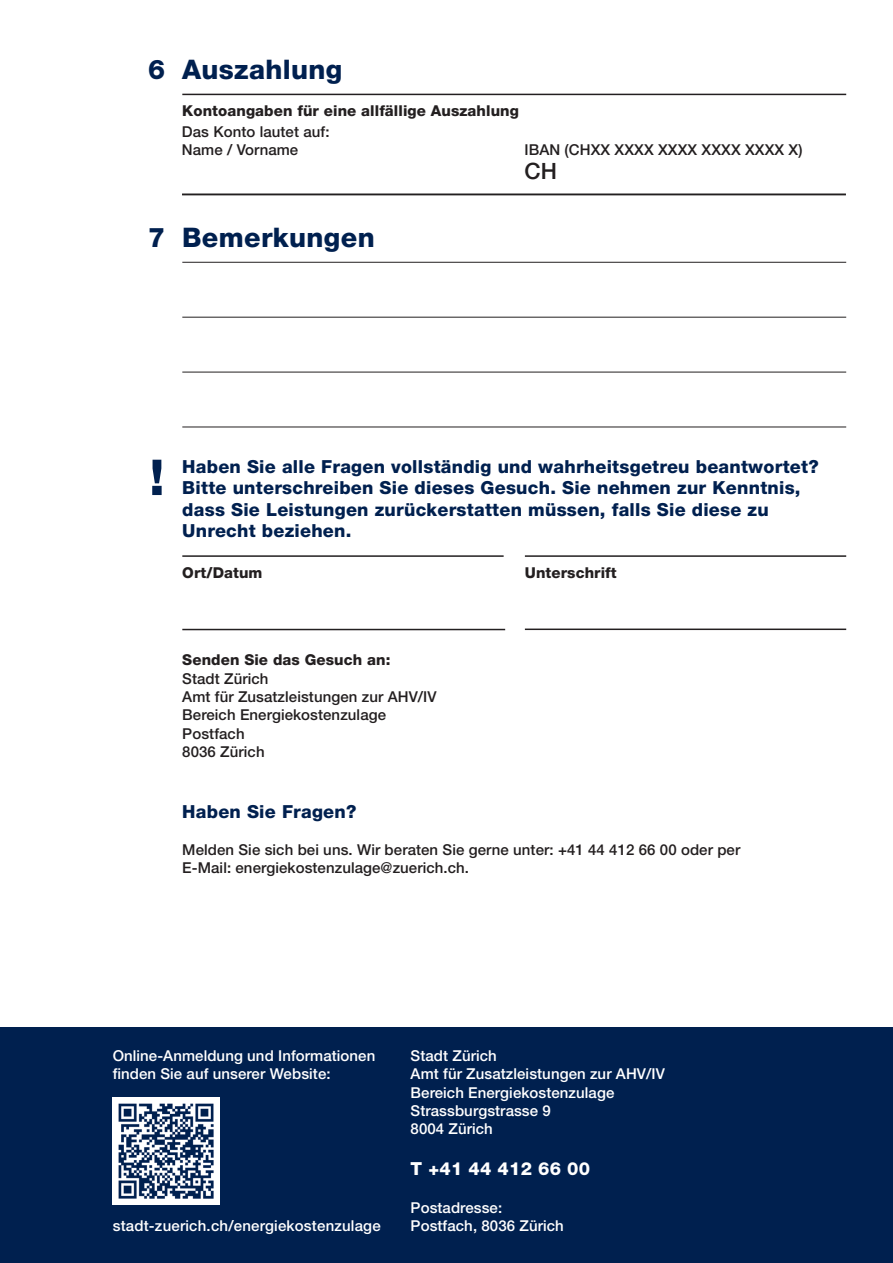
<style>
.page{position:relative;width:893px;height:1263px;background:#fff}
.page>*{position:absolute;margin:0;border:0;box-sizing:border-box;transform-origin:0 0}
.Titel_lila{font:800 49.5px "Helvetica Neue LT Pro";color:#00204f}
.Zahl-Auszeichnung{font:800 27px "Helvetica Neue LT Pro";letter-spacing:.015em;color:#00204f}
.Fliesstext{font:500 22.5px "Helvetica Neue LT Pro";color:#231f20}
.Fliesstext_Lead_lila{font:800 18px/21.3px "Helvetica Neue LT Pro";letter-spacing:.015em;color:#00204f}
.Fliesstext_Lead_lila-2{font:800 18px "Helvetica Neue LT Pro";letter-spacing:.015em;color:#fff}
.Fliesstext-2{font:500 15px "Helvetica Neue LT Pro";letter-spacing:.005em;color:#231f20}
.Fliesstext-3{font:500 15px/18.3px "Helvetica Neue LT Pro";letter-spacing:.005em;color:#fff}
.Formular_Auszeichnung_mit_Linie{font:800 15px "Helvetica Neue LT Pro";letter-spacing:.005em;color:#231f20}
.Fliesstext_Lead_lila-3{font:500 15px "Helvetica Neue LT Pro";letter-spacing:.015em;color:#fff}
.Fliesstext_Auszeichnung{font:800 15px/18.3px "Helvetica Neue LT Pro";letter-spacing:.005em;color:#231f20}
.Formular_Auszeichnung_mit_Linie-2{font:500 15px "Helvetica Neue LT Pro";letter-spacing:.005em;color:#231f20}
.s1{font-weight:500}
</style>
<div class="page">
<hr style="left:182px;top:262px;width:664px;height:1px;background:#231f20">
<hr style="left:182px;top:317px;width:664px;height:1px;background:#231f20">
<hr style="left:182px;top:372px;width:664px;height:1px;background:#231f20">
<hr style="left:182px;top:427px;width:664px;height:1px;background:#231f20">
<hr style="left:182px;top:194px;width:664px;height:1px;background:#231f20">
<hr style="left:182px;top:94px;width:664px;height:1px;background:#231f20">
<div style="left:0;top:1028px;width:893px;height:235px;background:#00204f"></div>
<img style="left:113px;top:1098px;width:107px;height:107px">
<hr style="left:182px;top:555px;width:322px;height:2px;background:#231f20">
<hr style="left:525px;top:555px;width:321px;height:2px;background:#231f20">
<hr style="left:525px;top:628px;width:321px;height:2px;background:#231f20">
<hr style="left:182px;top:629px;width:323px;height:1px;background:#231f20">
<p class="Zahl-Auszeichnung" style="left:148px;top:54px;width:196px">6 Auszahlung</p>
<p class="Formular_Auszeichnung_mit_Linie" style="left:182px;top:102px;width:338px">Kontoangaben für eine allfällige Auszahlung</p>
<p class="Fliesstext-2" style="left:182px;top:123px;width:149px">Das Konto lautet auf:</p>
<p class="Formular_Auszeichnung_mit_Linie-2" style="left:182px;top:141px;width:118px">Name / Vorname</p>
<p class="Fliesstext-2" style="left:524px;top:141px;width:280px">IBAN (CHXX XXXX XXXX XXXX XXXX X)</p>
<p class="Fliesstext" style="left:524px;top:158px;width:34px">CH</p>
<p class="Zahl-Auszeichnung" style="left:148px;top:221px;width:228px">7 Bemerkungen</p>
<p class="Titel_lila" style="left:149px;top:448px;width:16px">!</p>
<p class="Fliesstext_Lead_lila" style="left:182px;top:456px;width:638px">Haben Sie alle Fragen vollständig und wahrheitsgetreu beantwortet?<br>Bitte unterschreiben Sie dieses Gesuch. Sie nehmen zur Kenntnis, dass Sie Leistungen zurückerstatten müssen, falls Sie diese zu Unrecht beziehen.</p>
<p class="Formular_Auszeichnung_mit_Linie" style="left:182px;top:564px;width:82px">Ort/Datum</p>
<p class="Formular_Auszeichnung_mit_Linie" style="left:525px;top:564px;width:93px">Unterschrift</p>
<p class="Fliesstext_Auszeichnung" style="left:182px;top:651px;width:210px">Senden Sie das Gesuch an:<br><span class="s1">Stadt Zürich</span></p>
<p class="Fliesstext-2" style="left:182px;top:688px;width:256px">Amt für Zusatzleistungen zur AHV/IV</p>
<p class="Fliesstext-2" style="left:182px;top:706px;width:205px">Bereich Energiekostenzulage</p>
<p class="Fliesstext-2" style="left:182px;top:724px;width:64px">Postfach</p>
<p class="Fliesstext-2" style="left:182px;top:743px;width:84px">8036 Zürich</p>
<p class="Fliesstext_Lead_lila" style="left:182px;top:801px;width:176px">Haben Sie Fragen?</p>
<p class="Fliesstext-2" style="left:182px;top:840px;width:559px">Melden Sie sich bei uns. Wir beraten Sie gerne unter: +41 44 412 66 00 oder per</p>
<p class="Fliesstext-2" style="left:182px;top:859px;width:288px">E-Mail: energiekostenzulage@zuerich.ch.</p>
<p class="Fliesstext-3" style="left:113px;top:1046px;width:264px">Online-Anmeldung und Informationen finden Sie auf unserer Website:</p>
<p class="Fliesstext_Lead_lila-3" style="left:113px;top:1216px;width:270px">stadt-zuerich.ch/energiekostenzulage</p>
<p class="Fliesstext-3" style="left:411px;top:1046px;width:88px">Stadt Zürich</p>
<p class="Fliesstext-3" style="left:411px;top:1065px;width:256px">Amt für Zusatzleistungen zur AHV/IV</p>
<p class="Fliesstext-3" style="left:411px;top:1083px;width:205px">Bereich Energiekostenzulage</p>
<p class="Fliesstext-3" style="left:411px;top:1101px;width:142px">Strassburgstrasse 9</p>
<p class="Fliesstext-3" style="left:411px;top:1119px;width:84px">8004 Zürich</p>
<p class="Fliesstext_Lead_lila-2" style="left:411px;top:1158px;width:181px">T +41 44 412 66 00</p>
<p class="Fliesstext-3" style="left:411px;top:1198px;width:93px">Postadresse:</p>
<p class="Fliesstext-3" style="left:411px;top:1216px;width:155px">Postfach, 8036 Zürich</p>
</div>
